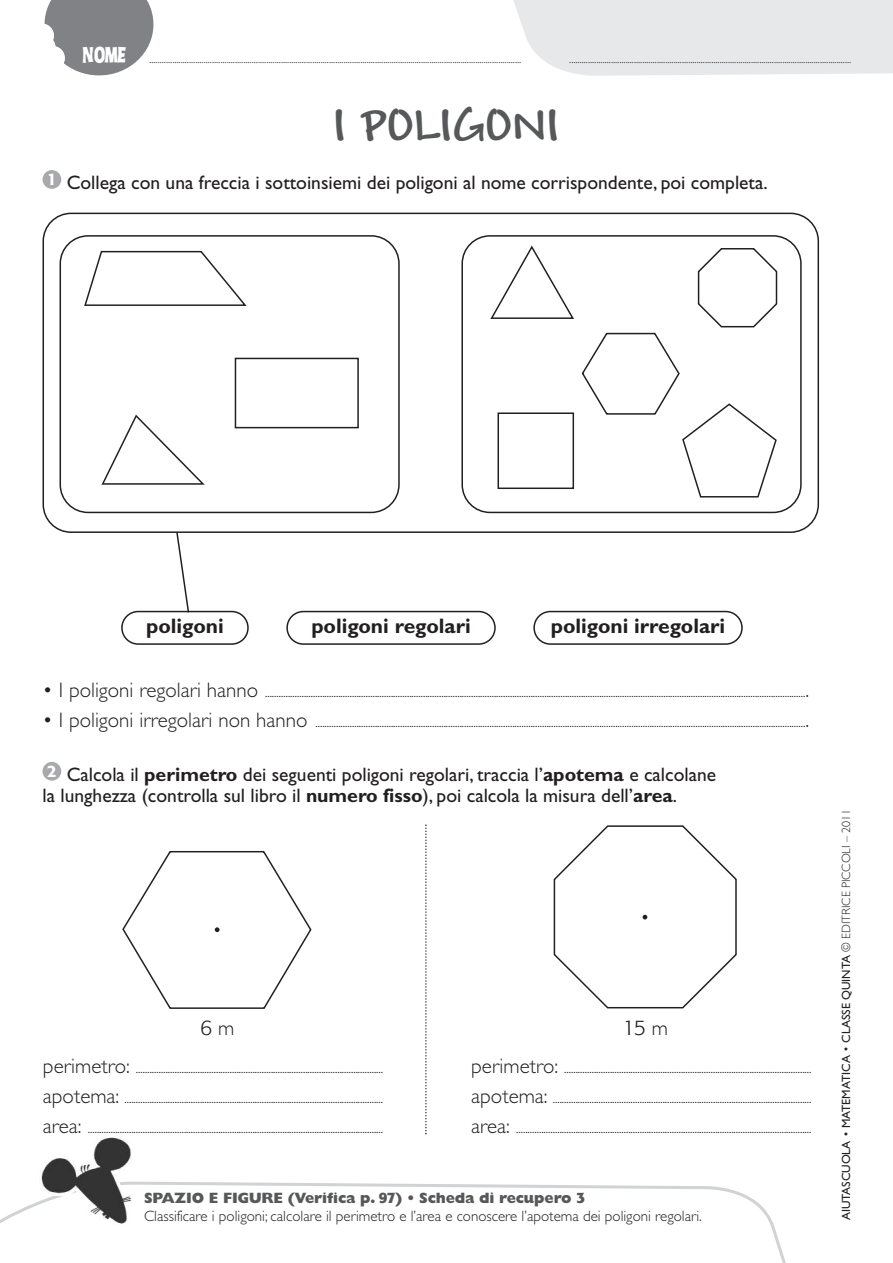
<style>
.page{position:relative;width:893px;height:1263px;background:#fff}
.page>*{position:absolute;margin:0;border:0;box-sizing:border-box;transform-origin:0 0}
.t1{font:700 49.5px "Andy";color:#57585a}
.t2{font:700 21px "Gill Sans";color:#231f20}
.t3{font:300 21px "Formata";color:#231f20}
.t4{font:19.5px/21.8px "Gill Sans";color:#231f20}
.t5{font:500 16.5px "Formata";color:#fff}
.t6{font:300 15px "Gill Sans";color:#231f20}
.t7{font:800 15px "Gill Sans";letter-spacing:-.01em;color:#57585a}
.t8{font:12px "Gill Sans";color:#231f20}
.t9{font:10.5px "Gill Sans";color:#231f20}
.t10{font:300 10.5px "Bernhardt";color:#231f20}
.s1{font-family:"Dick Van Dyke";font-weight:700;font-size:18px;color:#fff}
.s2{font-weight:300;font-size:21px}
.s3{font-weight:700}
.s4{font-family:"Gill Sans"}
.s5{font-family:"Formata";font-weight:700}
.s6{font-weight:300}
</style>
<div class="page">
<svg style="left:0;top:1181px;width:786px;height:82px"></svg>
<img style="left:39px;top:1137px;width:93px;height:90px">
<div style="left:43px;top:170px;width:18px;height:19px;background:#a8a9ad;border-radius:50%"></div>
<div style="left:43px;top:762px;width:18px;height:19px;background:#a8a9ad;border-radius:50%"></div>
<div style="left:513px;top:0;width:380px;height:76px;background:#e7e8e9"></div>
<svg style="left:44px;top:0;width:109px;height:75px"></svg>
<svg style="left:43px;top:213px;width:776px;height:320px"></svg>
<svg style="left:60px;top:235px;width:340px;height:278px"></svg>
<svg style="left:461px;top:235px;width:341px;height:278px"></svg>
<svg style="left:101px;top:415px;width:104px;height:70px"></svg>
<svg style="left:490px;top:245px;width:84px;height:74px"></svg>
<svg style="left:84px;top:251px;width:163px;height:55px"></svg>
<div style="left:235px;top:358px;width:124px;height:70px;border:2px solid #231f20"></div>
<div style="left:497px;top:412px;width:77px;height:77px;border:2px solid #231f20"></div>
<svg style="left:582px;top:333px;width:195px;height:164px"></svg>
<svg style="left:698px;top:248px;width:79px;height:79px"></svg>
<svg style="left:286px;top:611px;width:210px;height:34px"></svg>
<svg style="left:533px;top:611px;width:210px;height:34px"></svg>
<svg style="left:122px;top:851px;width:190px;height:158px"></svg>
<svg style="left:554px;top:825px;width:183px;height:183px"></svg>
<svg style="left:121px;top:530px;width:128px;height:115px"></svg>
<svg style="left:425px;top:824px;width:2px;height:310px"></svg>
<p class="t10" style="left:83px;top:53px;width:440px"><span class="s1">NOME</span> ..................................................................................................................................................................................</p>
<p class="t10" style="left:569px;top:54px;width:284px">.......................................................................................................................................</p>
<h1 class="t1" style="left:333px;top:95px;width:228px">I POLIGONI</h1>
<h3 class="t4" style="left:47px;top:173px;width:722px"><sup>1</sup> Collega con una freccia i sottoinsiemi dei poligoni al nome corrispondente, poi completa.</h3>
<h2 class="t2" style="left:146px;top:618px;width:79px">poligoni</h2>
<h2 class="t2" style="left:311px;top:618px;width:161px">poligoni regolari</h2>
<h2 class="t2" style="left:551px;top:618px;width:176px">poligoni irregolari</h2>
<p class="t9" style="left:43px;top:689px;width:768px"><span class="s2">• I poligoni regolari hanno</span> ............................................................................................................................................................................................................................................<span class="s2">.</span></p>
<p class="t9" style="left:43px;top:719px;width:768px"><span class="s2">• I poligoni irregolari non hanno</span> ......................................................................................................................................................................................................................<span class="s2">.</span></p>
<h3 class="t5" style="left:47px;top:764px;width:11px">2</h3>
<h3 class="t4" style="left:43px;top:765px;width:675px;text-indent:24px">Calcola il <span class="s3">perimetro</span> dei seguenti poligoni regolari, traccia l’<span class="s3">apotema</span> e calcolane la lunghezza (controlla sul libro il <span class="s3">numero fisso</span>), poi calcola la misura dell’<span class="s3">area</span>.</h3>
<h2 class="t3" style="left:200px;top:1018px;width:36px">6 <span class="s4">m</span></h2>
<h2 class="t3" style="left:622px;top:1018px;width:47px">15 <span class="s4">m</span></h2>
<p class="t9" style="left:43px;top:1065px;width:342px"><span class="s2">perimetro:</span> ............................................................................................................</p>
<p class="t9" style="left:43px;top:1095px;width:342px"><span class="s2">apotema:</span> .................................................................................................................</p>
<p class="t9" style="left:43px;top:1125px;width:342px"><span class="s2">area:</span> .................................................................................................................................</p>
<p class="t9" style="left:471px;top:1065px;width:342px"><span class="s2">perimetro:</span> ............................................................................................................</p>
<p class="t9" style="left:471px;top:1095px;width:342px"><span class="s2">apotema:</span> .................................................................................................................</p>
<p class="t9" style="left:471px;top:1125px;width:342px"><span class="s2">area:</span> .................................................................................................................................</p>
<h3 class="t7" style="left:144px;top:1192px;width:443px">SPAZIO E FIGURE (Verifica p. <span class="s5">97</span>) • Scheda di recupero <span class="s5">3</span></h3>
<h3 class="t6" style="left:144px;top:1210px;width:559px">Classificare i poligoni; calcolare il perimetro e l’area e conoscere l’apotema dei poligoni regolari.</h3>
<p class="t8" style="left:842px;top:1220px;width:413px;rotate:-90deg">AIUTASCUOLA <span class="s6">•</span> MATEMATICA <span class="s6">•</span> CLASSE QUINTA <span class="s6">© EDITRICE PICCOLI – 2011</span></p>
</div>
